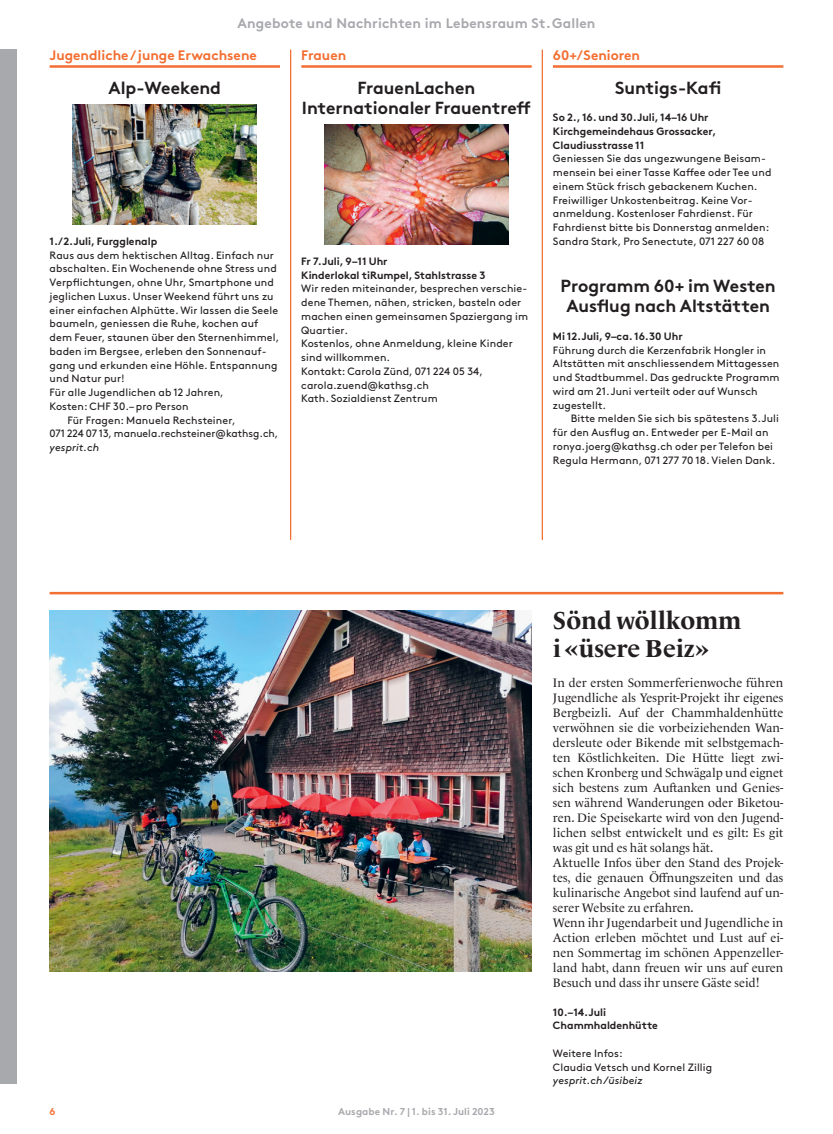
<style>
.page{position:relative;width:833px;height:1134px;background:#fff}
.page>*{position:absolute;margin:0;border:0;box-sizing:border-box;transform-origin:0 0}
.t1{font:700 25px/27.5px "Le Monde Livre Pro";letter-spacing:-.005em;color:#231f20}
.t2{font:700 17.5px/20px "Brown Pro";color:#231f20;text-align:center}
.t3{font:700 13.75px "Brown Pro";color:#f36e31}
.t4{font:700 13.75px "Brown Pro";letter-spacing:.01em;color:#a8a9ad}
.t5{font:12.5px/15px "Le Monde Livre Pro";letter-spacing:.005em;color:#231f20}
.t6{font:10.62px/13.8px "Brown Pro";letter-spacing:.01em;color:#231f20}
.t7{font:700 10.62px/13.8px "Brown Pro";color:#231f20}
.t8{font:italic 10.62px "Brown Pro";letter-spacing:.01em;color:#231f20}
.t9{font:700 10px "Brown Pro";letter-spacing:.01em;color:#a8a9ad}
.t10{font:700 10px "Brown Pro";color:#f36e31}
</style>
<div class="page">
<div style="left:0;top:50px;width:17px;height:1034px;background:#a8a9ad"></div>
<hr style="left:50px;top:65px;width:230px;height:3px;background:#f36e31">
<img style="left:73px;top:104px;width:184px;height:120px">
<hr style="left:301px;top:65px;width:230px;height:3px;background:#f36e31">
<img style="left:324px;top:125px;width:184px;height:120px">
<hr style="left:553px;top:65px;width:230px;height:3px;background:#f36e31">
<hr style="left:290px;top:50px;width:1px;height:490px;background:#f36e31">
<hr style="left:542px;top:50px;width:1px;height:490px;background:#f36e31">
<hr style="left:50px;top:592px;width:733px;height:2px;background:#f36e31">
<img style="left:50px;top:610px;width:481px;height:362px">
<p class="t4" style="left:237px;top:12px;width:359px">Angebote und Nachrichten im Lebensraum St.Gallen</p>
<p class="t3" style="left:50px;top:44px;width:209px">Jugendliche/junge Erwachsene</p>
<h2 class="t2" style="left:109px;top:76px;width:114px">Alp-Weekend</h2>
<p class="t7" style="left:50px;top:233px;width:109px">1./2.Juli, Furgglenalp</p>
<p class="t6" style="left:50px;top:247px;width:226px">Raus aus dem hektischen Alltag. Einfach nur</p>
<p class="t6" style="left:50px;top:261px;width:229px">abschalten. Ein Wochenende ohne Stress und</p>
<p class="t6" style="left:50px;top:275px;width:226px">Verpflichtungen, ohne Uhr, Smartphone und</p>
<p class="t6" style="left:50px;top:288px;width:225px">jeglichen Luxus. Unser Weekend führt uns zu</p>
<p class="t6" style="left:50px;top:302px;width:230px">einer einfachen Alphütte. Wir lassen die Seele</p>
<p class="t6" style="left:50px;top:316px;width:210px">baumeln, geniessen die Ruhe, kochen auf</p>
<p class="t6" style="left:50px;top:330px;width:231px">dem Feuer, staunen über den Sternenhimmel,</p>
<p class="t6" style="left:50px;top:343px;width:219px">baden im Bergsee, erleben den Sonnenauf-</p>
<p class="t6" style="left:50px;top:357px;width:229px">gang und erkunden eine Höhle. Entspannung</p>
<p class="t6" style="left:50px;top:371px;width:77px">und Natur pur!</p>
<p class="t6" style="left:50px;top:385px;width:176px">Für alle Jugendlichen ab 12 Jahren,</p>
<p class="t6" style="left:50px;top:398px;width:140px">Kosten: CHF 30.– pro Person</p>
<p class="t6" style="left:67px;top:412px;width:170px">Für Fragen: Manuela Rechsteiner,</p>
<p class="t6" style="left:50px;top:426px;width:230px">071 224 07 13, manuela.rechsteiner@kathsg.ch,</p>
<p class="t8" style="left:50px;top:439px;width:51px">yesprit.ch</p>
<p class="t3" style="left:301px;top:44px;width:46px">Frauen</p>
<h2 class="t2" style="left:302px;top:76px;width:231px">FrauenLachen<br>Internationaler Frauentreff</h2>
<p class="t7" style="left:301px;top:253px;width:186px">Fr 7.Juli, 9–11 Uhr<br>Kinderlokal tiRumpel, Stahlstrasse 3</p>
<p class="t6" style="left:301px;top:281px;width:228px">Wir reden miteinander, besprechen verschie&shy;dene Themen, nähen, stricken, basteln oder machen einen gemeinsamen Spaziergang im<br>Quartier.<br>Kostenlos, ohne Anmeldung, kleine Kinder sind willkommen.<br>Kontakt: Carola Zünd, 071 224 05 34, carola.zuend@kathsg.ch<br>Kath. Sozialdienst Zentrum</p>
<p class="t3" style="left:553px;top:44px;width:89px">60+/Senioren</p>
<h2 class="t2" style="left:615px;top:76px;width:108px">Suntigs-Kafi</h2>
<p class="t7" style="left:553px;top:109px;width:165px">So 2., 16. und 30.Juli, 14–16 Uhr<br>Kirchgemeindehaus Grossacker,<br>Claudiusstrasse 11</p>
<p class="t6" style="left:553px;top:151px;width:220px">Geniessen Sie das ungezwungene Beisam&shy;mensein bei einer Tasse Kaffee oder Tee und einem Stück frisch gebackenem Kuchen.<br>Freiwilliger Unkostenbeitrag. Keine Vor&shy;anmeldung. Kostenloser Fahrdienst. Für Fahrdienst bitte bis Donnerstag anmelden:<br>Sandra Stark, Pro Senectute, 071 227 60 08</p>
<h2 class="t2" style="left:560px;top:274px;width:216px">Programm 60+ im Westen<br>Ausflug nach Altstätten</h2>
<p class="t7" style="left:553px;top:328px;width:131px">Mi 12.Juli, 9–ca. 16.30 Uhr</p>
<p class="t6" style="left:553px;top:342px;width:228px">Führung durch die Kerzenfabrik Hongler in Altstätten mit anschliessendem Mittagessen und Stadtbummel. Das gedruckte Programm wird am 21.Juni verteilt oder auf Wunsch zugestellt.</p>
<p class="t6" style="left:553px;top:411px;width:227px;text-indent:18px">Bitte melden Sie sich bis spätestens 3.Juli für den Ausflug an. Entweder per E-Mail an ronya.joerg@kathsg.ch oder per Telefon bei Regula Hermann, 071 277 70 18. Vielen Dank.</p>
<p class="t10" style="left:50px;top:1103px;width:7px">6</p>
<p class="t9" style="left:338px;top:1103px;width:158px">Ausgabe Nr. 7 | 1. bis 31. Juli 2023</p>
<h1 class="t1" style="left:553px;top:605px;width:190px">Sönd wöllkomm i«üsere Beiz»</h1>
<p class="t5" style="left:553px;top:674px;width:232px">In der ersten Sommerferienwoche führen Jugendliche als Yesprit-Projekt ihr eigenes Bergbeizli. Auf der Chammhaldenhütte verwöhnen sie die vorbeiziehenden Wan&shy;dersleute oder Bikende mit selbstgemach&shy;ten Köstlichkeiten. Die Hütte liegt zwi&shy;schen Kronberg und Schwägalp und eignet sich bestens zum Auftanken und Genies&shy;sen während Wanderungen oder Biketou&shy;ren. Die Speisekarte wird von den Jugend&shy;lichen selbst entwickelt und es gilt: Es git was git und es hät solangs hät.<br>Aktuelle Infos über den Stand des Projek&shy;tes, die genauen Öffnungszeiten und das kulinarische Angebot sind laufend auf un&shy;serer Website zu erfahren.<br>Wenn ihr Jugendarbeit und Jugendliche in Action erleben möchtet und Lust auf ei&shy;nen Sommertag im schönen Appenzeller&shy;land habt, dann freuen wir uns auf euren Besuch und dass ihr unsere Gäste seid!</p>
<p class="t7" style="left:553px;top:1004px;width:106px">10.–14.Juli<br>Chammhaldenhütte</p>
<p class="t6" style="left:553px;top:1045px;width:161px">Weitere Infos:<br>Claudia Vetsch und Kornel Zillig</p>
<p class="t8" style="left:553px;top:1072px;width:91px">yesprit.ch/üsibeiz</p>
</div>
